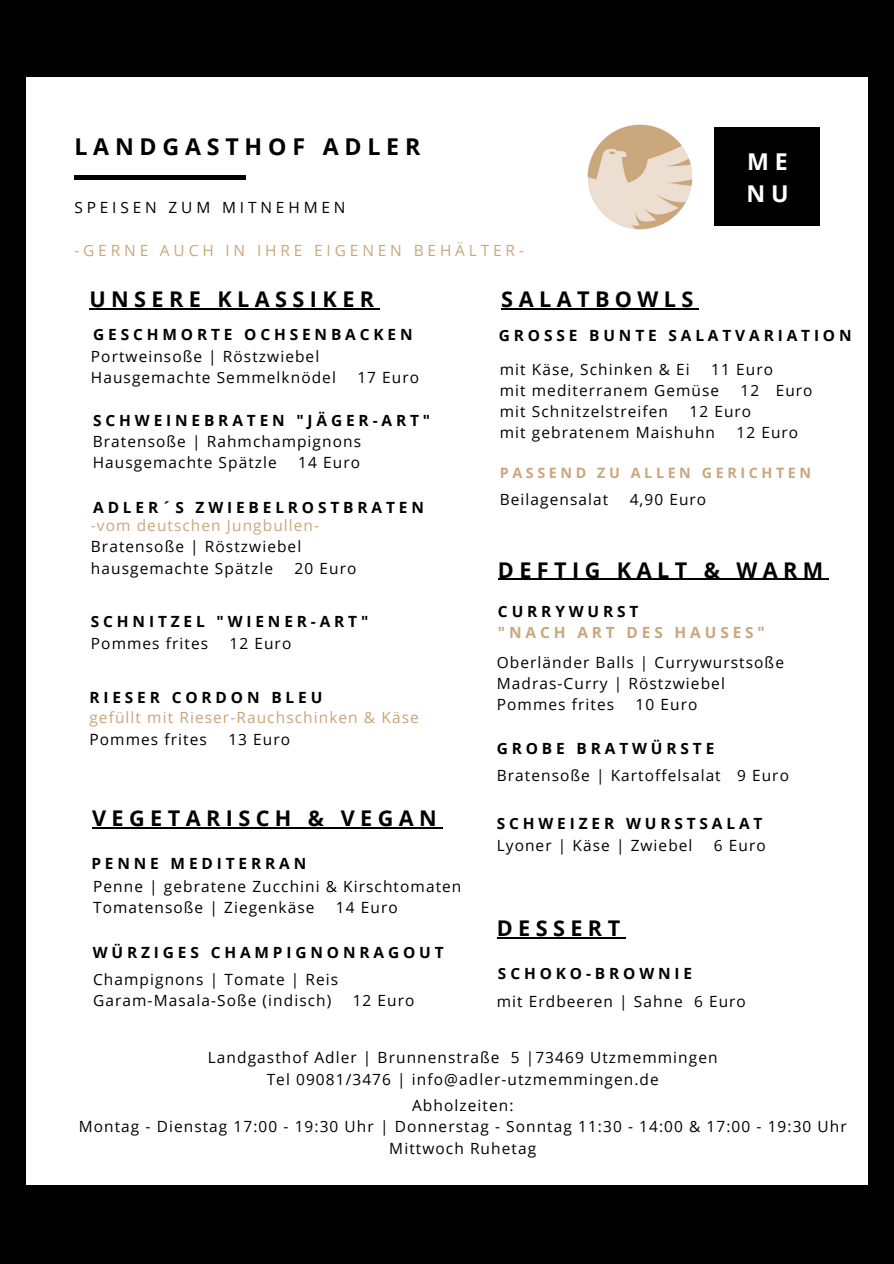
<style>
.page{position:relative;width:894px;height:1264px;background:#fff}
.page>*{position:absolute;margin:0;border:0;box-sizing:border-box;transform-origin:0 0}
.t1{font:700 23.1px "Open Sans";letter-spacing:.25em;color:#000}
.t2{font:700 23.1px "Open Sans";color:#fff}
.t3{font:700 21.6px "Open Sans";letter-spacing:.25em;color:#000}
.t4{font:15.45px "Open Sans";letter-spacing:.07em;color:#000}
.t5{font:700 15.45px "Open Sans";letter-spacing:.25em;color:#000}
.t6{font:15.45px "Open Sans";letter-spacing:.07em;color:#c8a579}
.t7{font:15.45px "Open Sans";letter-spacing:.25em;color:#caa77c}
.t8{font:15.45px "Open Sans";letter-spacing:.07em;color:#caa77c}
.t9{font:15.45px "Open Sans";letter-spacing:.25em;color:#000}
.t10{font:700 15.45px "Open Sans";letter-spacing:.25em;color:#caa77c}
.t11{font:700 14.4px "Open Sans";letter-spacing:.25em;color:#caa77c}
</style>
<div class="page">
<div style="left:0;top:0;width:893px;height:1263px;background:#000"></div>
<div style="left:26px;top:77px;width:841px;height:1107px;background:#fff"></div>
<div style="left:714px;top:127px;width:106px;height:98px;background:#000"></div>
<div style="left:74px;top:175px;width:171px;height:5px;background:#000"></div>
<img style="left:587px;top:124px;width:106px;height:106px">
<hr style="left:89px;top:308px;width:290px;height:1px;background:#000">
<hr style="left:501px;top:308px;width:197px;height:1px;background:#000">
<hr style="left:92px;top:827px;width:350px;height:1px;background:#000">
<hr style="left:496px;top:937px;width:129px;height:1px;background:#000">
<hr style="left:498px;top:578px;width:330px;height:2px;background:#000">
<p class="t1" style="left:74px;top:130px;width:347px">LANDGASTHOF ADLER</p>
<p class="t9" style="left:74px;top:196px;width:272px">SPEISEN ZUM MITNEHMEN</p>
<p class="t7" style="left:74px;top:239px;width:451px">-GERNE AUCH IN IHRE EIGENEN BEHÄLTER-</p>
<p class="t3" style="left:89px;top:284px;width:286px">UNSERE KLASSIKER</p>
<p class="t3" style="left:501px;top:284px;width:194px">SALATBOWLS</p>
<p class="t2" style="left:747px;top:145px;width:42px">M E</p>
<p class="t2" style="left:746px;top:177px;width:44px">N U</p>
<p class="t5" style="left:93px;top:324px;width:321px">GESCHMORTE OCHSENBACKEN</p>
<p class="t4" style="left:91px;top:346px;width:230px">Portweinsoße | Röstzwiebel</p>
<p class="t4" style="left:91px;top:366px;width:246px">Hausgemachte Semmelknödel</p>
<p class="t4" style="left:357px;top:366px;width:63px">17 Euro</p>
<p class="t5" style="left:93px;top:409px;width:338px">SCHWEINEBRATEN "JÄGER-ART"</p>
<p class="t4" style="left:93px;top:430px;width:270px">Bratensoße | Rahmchampignons</p>
<p class="t4" style="left:93px;top:451px;width:185px">Hausgemachte Spätzle</p>
<p class="t4" style="left:298px;top:451px;width:63px">14 Euro</p>
<p class="t5" style="left:93px;top:496px;width:332px">ADLER´S ZWIEBELROSTBRATEN</p>
<p class="t8" style="left:91px;top:514px;width:230px">-vom deutschen Jungbullen-</p>
<p class="t4" style="left:91px;top:536px;width:212px">Bratensoße | Röstzwiebel</p>
<p class="t4" style="left:91px;top:557px;width:184px">hausgemachte Spätzle</p>
<p class="t4" style="left:294px;top:557px;width:63px">20 Euro</p>
<p class="t5" style="left:91px;top:610px;width:279px">SCHNITZEL "WIENER-ART"</p>
<p class="t4" style="left:91px;top:633px;width:119px">Pommes frites</p>
<p class="t4" style="left:229px;top:633px;width:63px">12 Euro</p>
<p class="t5" style="left:89px;top:686px;width:234px">RIESER CORDON BLEU</p>
<p class="t6" style="left:89px;top:706px;width:331px">gefüllt mit Rieser-Rauchschinken &amp; Käse</p>
<p class="t4" style="left:89px;top:728px;width:119px">Pommes frites</p>
<p class="t4" style="left:228px;top:728px;width:63px">13 Euro</p>
<p class="t3" style="left:92px;top:802px;width:346px">VEGETARISCH &amp; VEGAN</p>
<p class="t5" style="left:91px;top:852px;width:216px">PENNE MEDITERRAN</p>
<p class="t4" style="left:93px;top:875px;width:369px">Penne | gebratene Zucchini &amp; Kirschtomaten</p>
<p class="t4" style="left:93px;top:896px;width:223px">Tomatensoße | Ziegenkäse</p>
<p class="t4" style="left:336px;top:896px;width:63px">14 Euro</p>
<p class="t5" style="left:93px;top:941px;width:352px">WÜRZIGES CHAMPIGNONRAGOUT</p>
<p class="t4" style="left:93px;top:968px;width:246px">Champignons | Tomate | Reis</p>
<p class="t4" style="left:93px;top:989px;width:239px">Garam-Masala-Soße (indisch)</p>
<p class="t4" style="left:352px;top:989px;width:63px">12 Euro</p>
<p class="t5" style="left:498px;top:325px;width:354px">GROSSE BUNTE SALATVARIATION</p>
<p class="t4" style="left:499px;top:359px;width:191px">mit Käse, Schinken &amp; Ei</p>
<p class="t4" style="left:711px;top:359px;width:63px">11 Euro</p>
<p class="t4" style="left:499px;top:379px;width:221px">mit mediterranem Gemüse</p>
<p class="t4" style="left:740px;top:379px;width:73px">12 Euro</p>
<p class="t4" style="left:499px;top:400px;width:170px">mit Schnitzelstreifen</p>
<p class="t4" style="left:689px;top:400px;width:63px">12 Euro</p>
<p class="t4" style="left:499px;top:421px;width:217px">mit gebratenem Maishuhn</p>
<p class="t4" style="left:736px;top:421px;width:63px">12 Euro</p>
<p class="t11" style="left:499px;top:462px;width:313px">PASSEND ZU ALLEN GERICHTEN</p>
<p class="t4" style="left:499px;top:488px;width:110px">Beilagensalat</p>
<p class="t4" style="left:629px;top:488px;width:78px">4,90 Euro</p>
<p class="t3" style="left:498px;top:554px;width:327px">DEFTIG KALT &amp; WARM</p>
<p class="t5" style="left:498px;top:600px;width:142px">CURRYWURST</p>
<p class="t10" style="left:498px;top:621px;width:268px">"NACH ART DES HAUSES"</p>
<p class="t4" style="left:496px;top:651px;width:289px">Oberländer Balls | Currywurstsoße</p>
<p class="t4" style="left:496px;top:672px;width:229px">Madras-Curry | Röstzwiebel</p>
<p class="t4" style="left:496px;top:694px;width:119px">Pommes frites</p>
<p class="t4" style="left:635px;top:694px;width:63px">10 Euro</p>
<p class="t5" style="left:496px;top:737px;width:219px">GROBE BRATWÜRSTE</p>
<p class="t4" style="left:496px;top:764px;width:294px">Bratensoße | Kartoffelsalat 9 Euro</p>
<p class="t5" style="left:496px;top:813px;width:267px">SCHWEIZER WURSTSALAT</p>
<p class="t4" style="left:496px;top:834px;width:197px">Lyoner | Käse | Zwiebel</p>
<p class="t4" style="left:713px;top:834px;width:53px">6 Euro</p>
<p class="t3" style="left:496px;top:913px;width:125px">DESSERT</p>
<p class="t5" style="left:498px;top:962px;width:196px">SCHOKO-BROWNIE</p>
<p class="t4" style="left:496px;top:990px;width:251px">mit Erdbeeren | Sahne 6 Euro</p>
<p class="t4" style="left:208px;top:1046px;width:511px">Landgasthof Adler | Brunnenstraße 5 |73469 Utzmemmingen</p>
<p class="t4" style="left:266px;top:1068px;width:393px">Tel 09081/3476 | info@adler-utzmemmingen.de</p>
<p class="t4" style="left:412px;top:1094px;width:103px">Abholzeiten:</p>
<p class="t4" style="left:79px;top:1115px;width:769px">Montag - Dienstag 17:00 - 19:30 Uhr | Donnerstag - Sonntag 11:30 - 14:00 &amp; 17:00 - 19:30 Uhr</p>
<p class="t4" style="left:389px;top:1137px;width:148px">Mittwoch Ruhetag</p>
</div>
